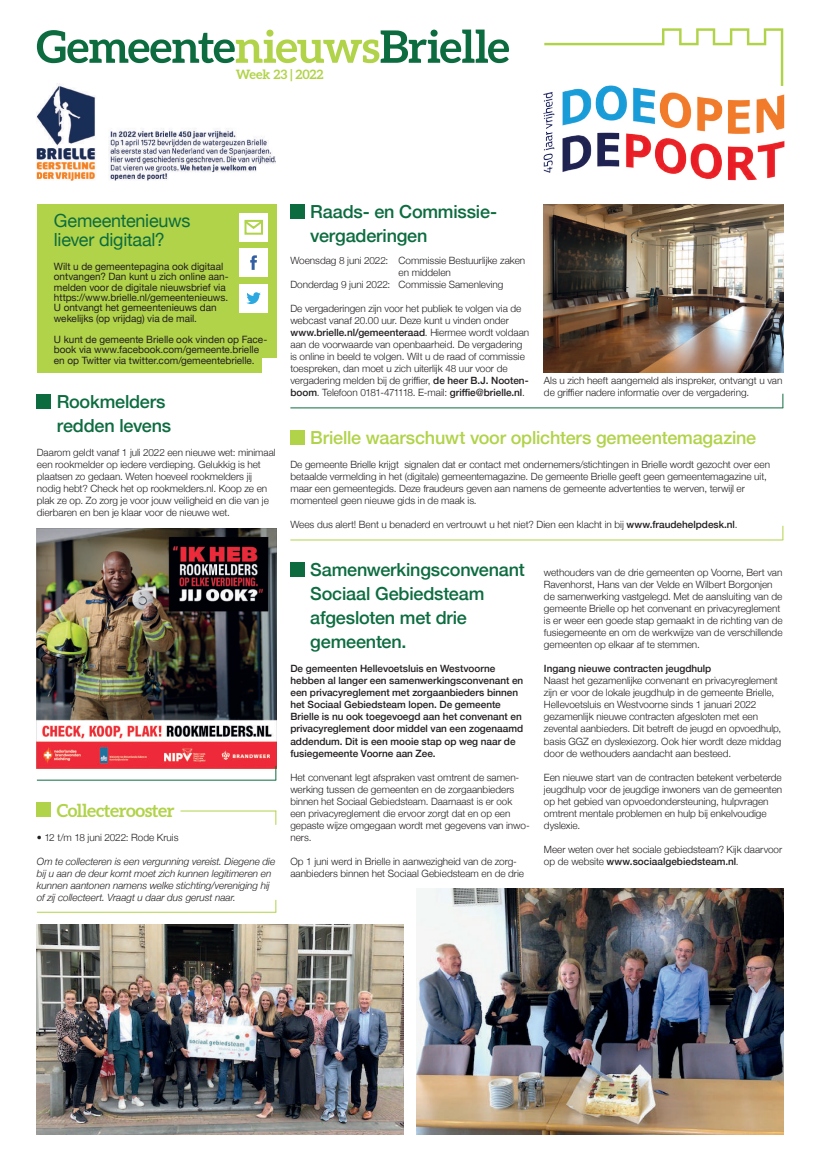
<style>
.page{position:relative;width:823px;height:1163px;background:#fff}
.page>*{position:absolute;margin:0;border:0;box-sizing:border-box;transform-origin:0 0}
.t1{font:300 18.1px/19.1px "Helvetica Neue LT";letter-spacing:-.015em;color:#0c6c3f}
.t2{font:18.1px/18.9px "Helvetica Neue";letter-spacing:-.015em;color:#0c6c3f}
.t3{font:500 18px/24px "Helvetica Neue";letter-spacing:-.01em;color:#0c6c3f}
.t4{font:500 18px "Helvetica Neue";letter-spacing:-.01em;color:#b1d349}
.t5{font:700 18px "Aleo";letter-spacing:-.02em;color:#b1d349}
.t6{font:700 13px "Aleo";letter-spacing:-.005em;color:#b1d349}
.t7{font:10.1px/10.4px "Helvetica Neue";letter-spacing:-.005em;color:#231f20}
.t8{font:300 10.1px/12.1px "Helvetica Neue LT";letter-spacing:-.005em;color:#000001}
.t9{font:300 10px/12px "Helvetica Neue";color:#231f20}
.t10{font:500 10px/12px "Helvetica Neue";color:#231f20}
.t11{font:italic 300 10px/12px "Helvetica Neue";letter-spacing:-.005em;color:#231f20}
.s1{font-weight:500}
</style>
<div class="page">
<svg style="left:544px;top:28px;width:238px;height:58px"></svg>
<svg style="left:37px;top:30px;width:471px;height:33px"></svg>
<div style="left:37px;top:204px;width:239px;height:168px;background:#b1d349"></div>
<div style="left:239px;top:213px;width:28px;height:28px;background:#fff"></div>
<div style="left:244px;top:220px;width:19px;height:15px;border:2px solid #b1d34a"></div>
<svg style="left:244px;top:219px;width:19px;height:11px"></svg>
<div style="left:239px;top:248px;width:28px;height:28px;background:#fff"></div>
<svg style="left:250px;top:255px;width:7px;height:15px"></svg>
<div style="left:239px;top:284px;width:28px;height:28px;background:#fff"></div>
<svg style="left:246px;top:292px;width:14px;height:12px"></svg>
<div style="left:262px;top:358px;width:17px;height:19px;background:#fff"></div>
<img style="left:543px;top:86px;width:240px;height:94px">
<img style="left:37px;top:84px;width:239px;height:96px">
<img style="left:543px;top:204px;width:239px;height:168px">
<div style="left:290px;top:204px;width:14px;height:14px;background:#0c6c3f"></div>
<svg style="left:782px;top:393px;width:1px;height:15px"></svg>
<hr style="left:290px;top:407px;width:492px;height:1px;background:#0c6c3f">
<div style="left:37px;top:802px;width:14px;height:14px;background:#b1d349"></div>
<svg style="left:275px;top:899px;width:1px;height:12px"></svg>
<hr style="left:37px;top:911px;width:239px;height:1px;background:#b1d349">
<hr style="left:180px;top:810px;width:96px;height:1px;background:#b1d349">
<svg style="left:275px;top:810px;width:1px;height:14px"></svg>
<div style="left:290px;top:430px;width:14px;height:14px;background:#b1d349"></div>
<svg style="left:782px;top:525px;width:1px;height:15px"></svg>
<hr style="left:290px;top:539px;width:492px;height:1px;background:#b1d349">
<div style="left:37px;top:394px;width:14px;height:14px;background:#0c6c3f"></div>
<img style="left:37px;top:528px;width:239px;height:240px">
<svg style="left:275px;top:765px;width:1px;height:14px"></svg>
<hr style="left:37px;top:779px;width:239px;height:1px;background:#0c6c3f">
<img style="left:37px;top:924px;width:366px;height:210px">
<img style="left:416px;top:888px;width:366px;height:246px">
<div style="left:290px;top:562px;width:14px;height:14px;background:#0c6c3f"></div>
<h3 class="t6" style="left:236px;top:67px;width:89px">Week 23 | 2022</h3>
<h1 class="t1" style="left:61px;top:210px;width:133px">Gemeentenieuws liever digitaal?</h1>
<p class="t8" style="left:61px;top:260px;width:169px">Wilt u de gemeentepagina ook digitaal ontvangen? Dan kunt u zich online aan&shy;melden voor de digitale nieuwsbrief via www.brielle.nl/nieuwsbrief.<br>U ontvangt het gemeentenieuws dan</p>
<p class="t8" style="left:61px;top:344px;width:206px">U kunt de gemeente Brielle ook vinden op Face&shy;book via www.facebook.com/gemeente.brielle</p>
<h1 class="t2" style="left:54px;top:212px;width:138px">Gemeentenieuws liever digit</h1>
<p class="t7" style="left:54px;top:261px;width:176px">Wilt u de geme ntepagina ook digi ontvangen? Dan kunt u zich online aan&shy;melden voor de digitale nieuwsbrief via https://www.brielle.nl/gemeentenieuws.<br>U ontvangt het gemeentenieuws dan wekelijks (op vrijdag) via de mail.</p>
<p class="t7" style="left:54px;top:334px;width:215px">U kunt de gemeente Brielle ook vinden op Face&shy;book via www.facebook.com/gemeente.brielle en op Twitter via twitter.com/gemeentebrielle.</p>
<h2 class="t3" style="left:57px;top:388px;width:116px">Rookmelders redden levens</h2>
<p class="t9" style="left:37px;top:446px;width:240px">Daarom geldt vanaf 1 juli 2022 een nieuwe wet: minimaal een rookmelder op iedere verdieping. Gelukkig is het plaatsen zo gedaan. Weten hoeveel rookmelders jij nodig hebt? Check het op rookmelders.nl. Koop ze en plak ze op. Zo zorg je voor jouw veiligheid en die van je dierbaren en ben je klaar voor de nieuwe wet.</p>
<h2 class="t5" style="left:57px;top:798px;width:119px">Collecterooster</h2>
<p class="t9" style="left:37px;top:830px;width:143px">• 12 t/m 18 juni 2022: Rode Kruis</p>
<p class="t11" style="left:37px;top:854px;width:240px">Om te collecteren is een vergunning vereist. Diegene die bij u aan de deur komt moet zich kunnen legitimeren en kunnen aantonen namens welke stichting/vereniging hij of zij collecteert. Vraagt u daar dus gerust naar.</p>
<h2 class="t3" style="left:310px;top:198px;width:188px">Raads- en Commissie&shy;vergaderingen</h2>
<p class="t9" style="left:290px;top:254px;width:236px">Woensdag 8 juni 2022: Commissie Bestuurlijke zaken</p>
<p class="t9" style="left:398px;top:266px;width:54px">en middelen</p>
<p class="t9" style="left:290px;top:278px;width:214px">Donderdag 9 juni 2022: Commissie Samenleving</p>
<p class="t9" style="left:290px;top:302px;width:240px">De vergaderingen zijn voor het publiek te volgen via de webcast vanaf 20.00 uur. Deze kunt u vinden onder <span class="s1">www.brielle.nl/gemeenteraad</span>. Hiermee wordt voldaan aan de voorwaarde van openbaarheid. De vergadering is online in beeld te volgen. Wilt u de raad of commissie toespreken, dan moet u zich uiterlijk 48 uur voor de vergadering melden bij de griffier, <span class="s1">de heer B.J. Nooten&shy;boom</span>. Telefoon 0181-471118. E-mail: <span class="s1">griffie@brielle.nl</span>.</p>
<p class="t9" style="left:543px;top:374px;width:240px">Als u zich heeft aangemeld als inspreker, ontvangt u van de griffier nadere informatie over de vergadering.</p>
<h2 class="t4" style="left:310px;top:423px;width:447px">Brielle waarschuwt voor oplichters gemeentemagazine</h2>
<p class="t9" style="left:290px;top:458px;width:481px">De gemeente Brielle krijgt signalen dat er contact met ondernemers/stichtingen in Brielle wordt gezocht over een betaalde vermelding in het (digitale) gemeentemagazine. De gemeente Brielle geeft geen gemeentemagazine uit, maar een gemeentegids. Deze fraudeurs geven aan namens de gemeente advertenties te werven, terwijl er momenteel geen nieuwe gids in de maak is.</p>
<p class="t9" style="left:290px;top:518px;width:448px">Wees dus alert! Bent u benaderd en vertrouwt u het niet? Dien een klacht in bij <span class="s1">www.fraudehelpdesk.nl</span>.</p>
<h2 class="t3" style="left:310px;top:556px;width:216px">Samenwerkingsconvenant<br>Sociaal Gebiedsteam afgesloten met drie gemeenten.</h2>
<p class="t10" style="left:290px;top:662px;width:234px">De gemeenten Hellevoetsluis en Westvoorne hebben al langer een samenwerkingsconvenant en een privacyreglement met zorgaanbieders binnen het Sociaal Gebiedsteam lopen. De gemeente Brielle is nu ook toegevoegd aan het convenant en privacyreglement door middel van een zogenaamd addendum. Dit is een mooie stap op weg naar de fusiegemeente Voorne aan Zee.</p>
<p class="t9" style="left:290px;top:770px;width:241px">Het convenant legt afspraken vast omtrent de samen&shy;werking tussen de gemeenten en de zorgaanbieders binnen het Sociaal Gebiedsteam. Daarnaast is er ook een privacyreglement die ervoor zorgt dat en op een gepaste wijze omgegaan wordt met gegevens van inwo&shy;ners.</p>
<p class="t9" style="left:290px;top:854px;width:235px">Op 1 juni werd in Brielle in aanwezigheid van de zorg&shy;aanbieders binnen het Sociaal Gebiedsteam en de drie</p>
<p class="t9" style="left:543px;top:566px;width:240px">wethouders van de drie gemeenten op Voorne, Bert van Ravenhorst, Hans van der Velde en Wilbert Borgonjen de samenwerking vastgelegd. Met de aansluiting van de gemeente Brielle op het convenant en privacyreglement is er weer een goede stap gemaakt in de richting van de fusiegemeente en om de werkwijze van de verschillende gemeenten op elkaar af te stemmen.</p>
<p class="t10" style="left:543px;top:662px;width:169px">Ingang nieuwe contracten jeugdhulp</p>
<p class="t9" style="left:543px;top:674px;width:239px">Naast het gezamenlijke convenant en privacyreglement zijn er voor de lokale jeugdhulp in de gemeente Brielle, Hellevoetsluis en Westvoorne sinds 1 januari 2022 gezamenlijk nieuwe contracten afgesloten met een zevental aanbieders. Dit betreft de jeugd en opvoedhulp, basis GGZ en dyslexiezorg. Ook hier wordt deze middag door de wethouders aandacht aan besteed.</p>
<p class="t9" style="left:543px;top:770px;width:240px">Een nieuwe start van de contracten betekent verbeterde jeugdhulp voor de jeugdige inwoners van de gemeenten op het gebied van opvoedondersteuning, hulpvragen omtrent mentale problemen en hulp bij enkelvoudige dyslexie.</p>
<p class="t9" style="left:543px;top:842px;width:239px">Meer weten over het sociale gebiedsteam? Kijk daarvoor op de website <span class="s1">www.sociaalgebiedsteam.nl</span>.</p>
</div>
